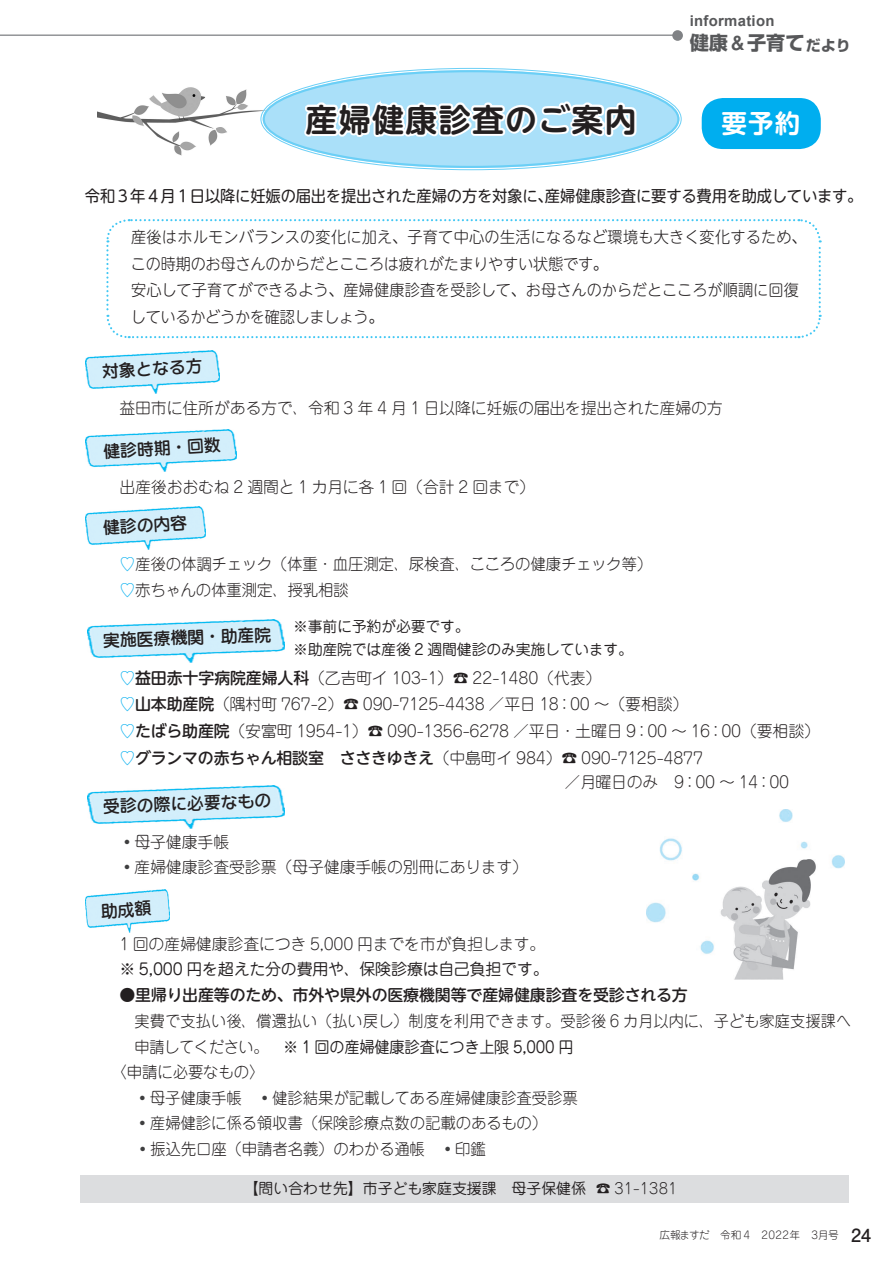
<style>
.page{position:relative;width:893px;height:1263px;background:#fff}
.page>*{position:absolute;margin:0;border:0;box-sizing:border-box;transform-origin:0 0}
.t1{font:700 31.95px "UD Shin M Go Pro De";letter-spacing:.045em;color:#231f20}
.t2{font:700 25.5px "UD Shin M Go Pro De";color:#fff}
.t3{font:700 19.2px "Shin Go Pro";color:#57585a}
.t4{font:500 16.95px "Jun 34 Pro";color:#231f20}
.t5{font:300 15.9px/26.5px "Jun 101 Pro";letter-spacing:-.01em;color:#231f20}
.t6{font:300 15.9px/26.5px "UD Shin M Go Pro";color:#231f20;scale:.95 1}
.t7{font:15.9px "UD Shin M Go Pro";letter-spacing:-.01em;color:#231f20;scale:.96 1}
.t8{font:300 15.9px "Jun 101 Pro";letter-spacing:.01em;color:#231f20;scale:.95 1}
.t9{font:500 15.9px "UD Shin M Go Pro";letter-spacing:-.01em;color:#231f20}
.t10{font:15.9px "Jun 201 Pro";letter-spacing:-.01em;color:#231f20;scale:.95 1}
.t11{font:15.9px "Jun 201 Pro";letter-spacing:-.01em;color:#231f20}
.t12{font:14.85px/23.4px "Jun 201 Pro";letter-spacing:-.01em;color:#231f20}
.t13{font:700 14.85px "Arial";letter-spacing:.02em;color:#57585a}
.t14{font:300 10.65px "Jun 101 Pro";color:#231f20}
.s1{font-family:"Midashi Go Pro MB31";font-weight:400}
.s2{font-size:14.85px}
.s3{font-family:"Kamo Lemo Std"}
.s4{color:#00aeef}
.s5{font-family:"UD Shin M Go Pro";font-weight:500}
.s6{color:#3e3e3f}
.s7{font-family:"Jun 101 Pro";font-weight:300}
.s8{font-family:"Futo Go B101 Pro";font-weight:700;font-size:18px}
</style>
<div class="page">
<div style="left:672px;top:30px;width:11px;height:11px;background:#808285;border-radius:50%"></div>
<hr style="left:0;top:35px;width:678px;height:1px;background:#808285">
<img style="left:646px;top:809px;width:198px;height:171px">
<img style="left:98px;top:87px;width:177px;height:69px">
<svg style="left:263px;top:70px;width:416px;height:98px;background:#a0ddf8"></svg>
<svg style="left:301px;top:85px;width:338px;height:86px"></svg>
<svg style="left:106px;top:219px;width:716px;height:120px"></svg>
<img style="left:86px;top:351px;width:133px;height:42px">
<img style="left:86px;top:506px;width:119px;height:43px">
<img style="left:86px;top:890px;width:83px;height:42px">
<img style="left:87px;top:620px;width:197px;height:42px">
<img style="left:87px;top:785px;width:197px;height:43px">
<img style="left:86px;top:429px;width:151px;height:43px">
<div style="left:80px;top:1175px;width:768px;height:27px;background:#dcdddf"></div>
<div style="left:702px;top:98px;width:119px;height:51px;background:#00aeef;border-radius:21px"></div>
<svg style="left:101px;top:900px;width:50px;height:19px"></svg>
<h1 class="t1" style="left:306px;top:94px;width:333px">産婦健康診査のご案内</h1>
<p class="t13" style="left:690px;top:10px;width:86px">information</p>
<p class="t3" style="left:690px;top:27px;width:162px">健康<span class="s1">＆</span>子育て<span class="s2">だより</span></p>
<h2 class="t2" style="left:722px;top:103px;width:80px">要予約</h2>
<p class="t7" style="left:85px;top:183px;width:811px">令和 3 年 4 月1日以降に妊娠の届出を提出された産婦の方を対象に、産婦健康診査に要する費用を助成しています。</p>
<p class="t6" style="left:131px;top:223px;width:713px">産後はホルモンバランスの変化に加え、子育て中心の生活になるなど環境も大きく変化するため、この時期のお母さんのからだとこころは疲れがたまりやすい状態です。<br>安心して子育てができるよう、産婦健康診査を受診して、お母さんのからだとこころが順調に回復しているかどうかを確認しましょう。</p>
<p class="t4" style="left:101px;top:358px;width:102px;rotate:-3deg">対象<span class="s3">となる</span>方</p>
<p class="t5" style="left:120px;top:393px;width:605px">益田市に住所がある方で、令和 3 年 4 月 1 日以降に妊娠の届出を提出された産婦の方</p>
<p class="t4" style="left:103px;top:438px;width:119px;rotate:-3deg">健診時期・回数</p>
<p class="t5" style="left:119px;top:471px;width:417px">出産後おおむね 2 週間と 1 カ月に各 1 回（合計 2 回まで）</p>
<p class="t4" style="left:102px;top:514px;width:86px;rotate:-3deg">健診<span class="s3">の</span>内容</p>
<p class="t5" style="left:119px;top:550px;width:534px;line-height:25.5px"><span class="s4">♡</span>産後の体調チェック（体重・血圧測定、尿検査、こころの健康チェック等）<span class="s4">♡</span>赤ちゃんの体重測定、授乳相談</p>
<p class="t4" style="left:103px;top:627px;width:170px;rotate:-2deg">実施医療機関・助産院</p>
<p class="t12" style="left:293px;top:613px;width:341px">※事前に予約が必要です。<br>※助産院では産後 2 週間健診のみ実施しています。</p>
<p class="t5" style="left:119px;top:663px;width:702px"><span class="s4">♡</span><span class="s5">益田赤十字病院産婦人科</span>（乙吉町イ 103-1）☎ 22-1480（代表）<br><span class="s4">♡</span><span class="s5">山本助産院</span>（隅村町 767-2）☎ 090-7125-4438 ／平日 18：00 ～（要相談）<br><span class="s4">♡</span><span class="s5">たばら助産院</span>（安富町 1954-1）☎ 090-1356-6278 ／平日・土曜日 9：00 ～ 16：00（要相談）<span class="s4">♡</span><span class="s5">グランマの赤ちゃん相談室　ささきゆきえ</span>（中島町イ 984）☎ 090-7125-4877</p>
<p class="t4" style="left:103px;top:793px;width:170px;rotate:-2deg">受診<span class="s3">の</span>際<span class="s3">に</span>必要<span class="s3">なもの</span></p>
<p class="t5" style="left:119px;top:827px;width:411px;line-height:25.5px"><span class="s6">・</span>母子健康手帳<br><span class="s6">・</span>産婦健康診査受診票（母子健康手帳の別冊にあります）</p>
<p class="t5" style="left:119px;top:928px;width:428px">1 回の産婦健康診査につき 5,000 円までを市が負担します。</p>
<p class="t11" style="left:119px;top:956px;width:431px">※ 5,000 円を超えた分の費用や、保険診療は自己負担です。</p>
<p class="t9" style="left:120px;top:982px;width:570px">●里帰り出産等のため、市外や県外の医療機関等で産婦健康診査を受診される方</p>
<p class="t8" style="left:135px;top:1008px;width:756px">実費で支払い後、償還払い（払い戻し）制度を利用できます。受診後 6 カ月以内に、子ども家庭支援課へ</p>
<p class="t10" style="left:135px;top:1034px;width:464px"><span class="s7">申請してください。　</span>※ 1 回の産婦健康診査につき上限 5,000 円</p>
<p class="t5" style="left:112px;top:1057px;width:154px">〈申請に必要なもの〉</p>
<p class="t5" style="left:134px;top:1083px;width:445px"><span class="s6">・</span>母子健康手帳　<span class="s6">・</span>健診結果が記載してある産婦健康診査受診票</p>
<p class="t5" style="left:134px;top:1108px;width:414px"><span class="s6">・</span>産婦健診に係る領収書（保険診療点数の記載のあるもの）</p>
<p class="t5" style="left:120px;top:1134px;width:368px"><span class="s6">　・</span>振込先口座（申請者名義）のわかる通帳　<span class="s6">・</span>印鑑</p>
<p class="t12" style="left:244px;top:1175px;width:435px">【問い合わせ先】市子ども家庭支援課　母子保健係 <span class="s7">☎ 31-1381</span></p>
<p class="t14" style="left:659px;top:1226px;width:213px">広報ますだ　令和 4　2022年　3月号 <span class="s8">24</span></p>
</div>
